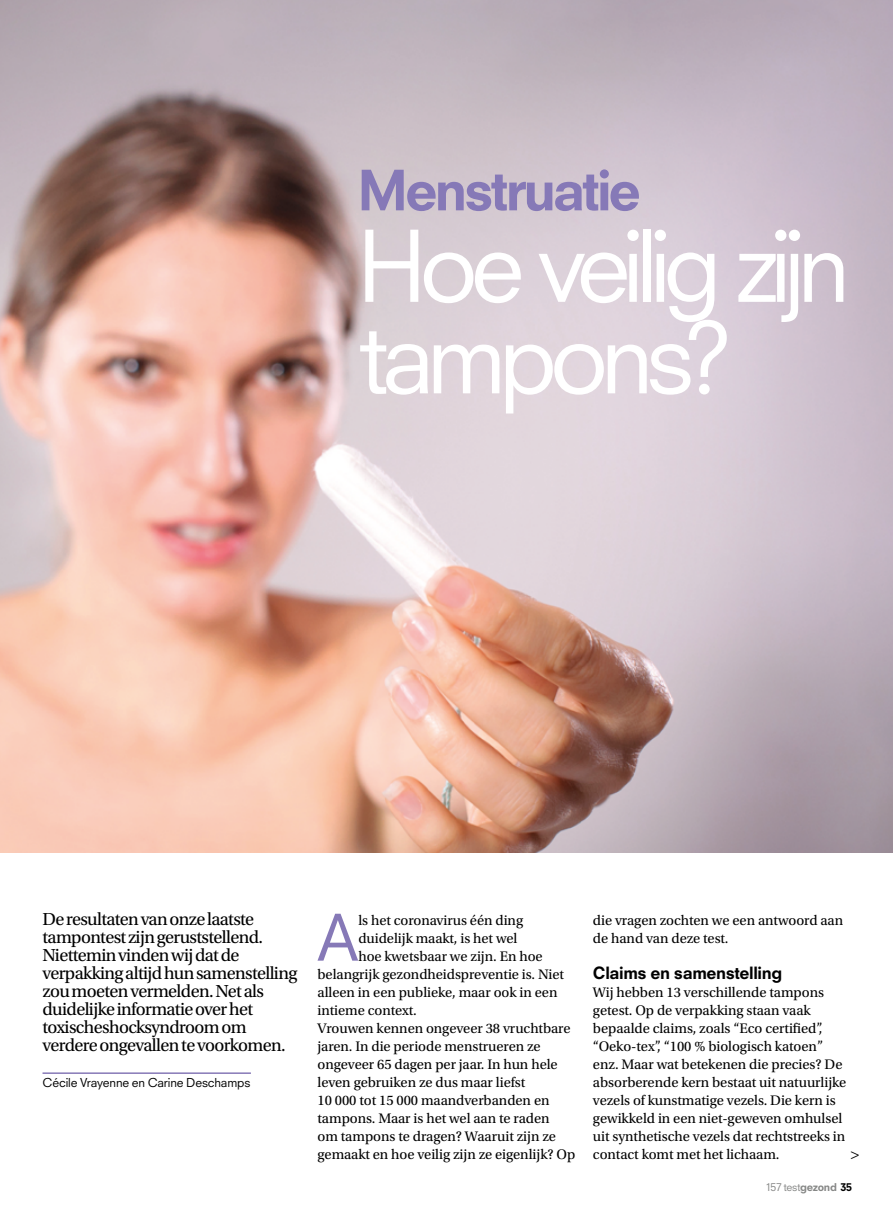
<style>
.page{position:relative;width:893px;height:1212px;background:#fff}
.page>*{position:absolute;margin:0;border:0;box-sizing:border-box;transform-origin:0 0}
.t1{font:96px/91.5px "Neuzeit SLT Std";letter-spacing:-.08em;color:#fff}
.t2{font:62.4px "Neuzeit SLT Std";color:#8679b7}
.t3{font:800 54px "Neuzeit SLT Std";letter-spacing:-.065em;color:#8679b7}
.t4{font:18.3px/18px "Utopia Std";letter-spacing:-.035em;color:#000}
.t5{font:800 16.5px "Neuzeit SLT Std";letter-spacing:-.025em;color:#000}
.t6{font:15px "Neuzeit SLT Std";color:#000}
.t7{font:14.55px/18px "Utopia Std";letter-spacing:-.005em;color:#000}
.t8{font:12px "Neuzeit SLT Std";letter-spacing:-.01em;color:#000}
.t9{font:10.5px "Neuzeit SLT Std";letter-spacing:-.03em;color:#868786}
.s1{font-weight:800}
.s2{font-weight:800;color:#000}
</style>
<div class="page">
<img style="left:0;top:0;width:893px;height:853px">
<hr style="left:43px;top:1072px;width:208px;height:2px;background:#8679b7">
<h3 class="t3" style="left:357px;top:157px;width:285px">Menstruatie</h3>
<h1 class="t1" style="left:357px;top:220px;width:495px">Hoe veilig zijn tampons?</h1>
<p class="t4" style="left:43px;top:910px;width:256px">De resultaten van onze laatste tampontest zijn geruststellend.<br>Niettemin vinden wij dat de verpakking altijd hun samenstelling zou moeten vermelden. Net als duidelijke informatie over het toxischeshocksyndroom om verdere ongevallen te voorkomen.</p>
<p class="t8" style="left:43px;top:1075px;width:209px">Cécile Vrayenne en Carine Deschamps</p>
<h2 class="t2" style="left:317px;top:899px;width:43px">A</h2>
<p class="t7" style="left:358px;top:911px;width:166px">ls het coronavirus één ding</p>
<p class="t7" style="left:358px;top:929px;width:161px">duidelijk maakt, is het wel</p>
<p class="t7" style="left:358px;top:947px;width:186px">hoe kwetsbaar we zijn. En hoe</p>
<p class="t7" style="left:317px;top:965px;width:248px">belangrijk gezondheidspreventie is. Niet</p>
<p class="t7" style="left:317px;top:983px;width:241px">alleen in een publieke, maar ook in een</p>
<p class="t7" style="left:317px;top:1001px;width:101px">intieme context.</p>
<p class="t7" style="left:317px;top:1019px;width:254px">Vrouwen kennen ongeveer 38 vruchtbare</p>
<p class="t7" style="left:317px;top:1037px;width:225px">jaren. In die periode menstrueren ze</p>
<p class="t7" style="left:317px;top:1055px;width:242px">ongeveer 65 dagen per jaar. In hun hele</p>
<p class="t7" style="left:317px;top:1073px;width:209px">leven gebruiken ze dus maar liefst</p>
<p class="t7" style="left:317px;top:1091px;width:234px">10 000 tot 15 000 maandverbanden en</p>
<p class="t7" style="left:317px;top:1109px;width:234px">tampons. Maar is het wel aan te raden</p>
<p class="t7" style="left:317px;top:1127px;width:240px">om tampons te dragen? Waaruit zijn ze</p>
<p class="t7" style="left:317px;top:1145px;width:259px">gemaakt en hoe veilig zijn ze eigenlijk? Op</p>
<p class="t7" style="left:593px;top:911px;width:252px">die vragen zochten we een antwoord aan de hand van deze test.</p>
<p class="t5" style="left:593px;top:962px;width:191px">Claims en samenstelling</p>
<p class="t7" style="left:593px;top:983px;width:255px">Wij hebben 13 verschillende tampons getest. Op de verpakking staan vaak bepaalde claims, zoals “Eco certified”, “Oeko-tex”, “100 % biologisch katoen” enz. Maar wat betekenen die precies? De absorberende kern bestaat uit natuurlijke vezels of kunstmatige vezels. Die kern is gewikkeld in een niet-geweven omhulsel uit synthetische vezels dat rechtstreeks in contact komt met het lichaam.</p>
<p class="t6" style="left:850px;top:1144px;width:10px">&gt;</p>
<p class="t9" style="left:765px;top:1180px;width:88px">157 test<span class="s1">gezond</span> <span class="s2">35</span></p>
</div>
